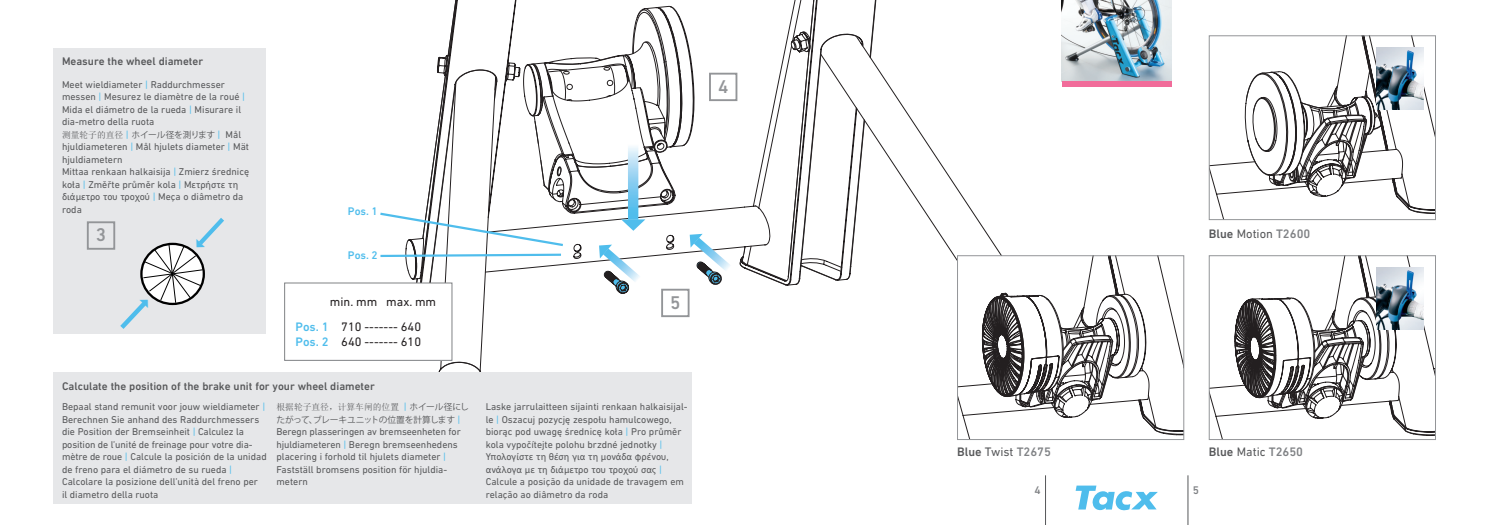
<style>
.page{position:relative;width:1489px;height:525px;background:#fff}
.page>*{position:absolute;margin:0;border:0;box-sizing:border-box;transform-origin:0 0}
.t1{font:500 18.75px "DIN Next W1 G";color:#939598}
.t2{font:12.5px/25px "DIN Next W1 G";color:#231f20}
.t3{font:12.5px "DIN Next W1 G";color:#57585a}
.t4{font:500 11.25px "DIN Next W1 G";color:#57585a}
.t5{font:500 11.25px "DIN Next W1 G";color:#4fbdec}
.t6{font:500 11.25px "DIN Next W1 G";color:#808285}
.t7{font:10px/12.5px "DIN Next W1 G";color:#57585a}
.t8{font:8.75px "Koz Go Pro";letter-spacing:-.02em;color:#57585a}
.t9{font:8.75px "Sim Sun";color:#57585a}
.s1{color:#4fbdec}
.s2{font-family:"Sim Sun"}
.s3{font-family:"DIN Next W1 G";font-size:10px;color:#4fbdec}
.s4{font-family:"DIN Next W1 G";font-size:10px}
.s5{font-weight:500;color:#4fbdec}
.s6{font-family:"Koz Go Pro"}
.s7{font-weight:500}
.s8{font-weight:500;color:#808285}
</style>
<div class="page">
<svg style="left:405px;top:0;width:333px;height:373px"></svg>
<svg style="left:524px;top:6px;width:197px;height:279px"></svg>
<svg style="left:599px;top:244px;width:41px;height:50px"></svg>
<svg style="left:380px;top:211px;width:185px;height:47px"></svg>
<svg style="left:628px;top:143px;width:10px;height:76px"></svg>
<svg style="left:621px;top:219px;width:24px;height:12px"></svg>
<div style="left:53px;top:48px;width:213px;height:285px;background:#e6e7e9"></div>
<div style="left:87px;top:221px;width:28px;height:28px;border:2px solid #939598"></div>
<div style="left:53px;top:372px;width:638px;height:132px;background:#e6e7e9"></div>
<div style="left:661px;top:288px;width:28px;height:29px;border:2px solid #939598"></div>
<svg style="left:654px;top:145px;width:90px;height:140px"></svg>
<svg style="left:744px;top:0;width:258px;height:286px"></svg>
<div style="left:709px;top:73px;width:28px;height:28px;border:2px solid #939598"></div>
<hr style="left:1045px;top:475px;width:1px;height:49px;background:#57585a">
<hr style="left:1187px;top:475px;width:1px;height:49px;background:#57585a">
<svg style="left:1075px;top:485px;width:82px;height:26px"></svg>
<svg style="left:1216px;top:37px;width:217px;height:181px"></svg>
<svg style="left:1210px;top:37px;width:164px;height:159px"></svg>
<div style="left:1208px;top:35px;width:227px;height:185px;border:1px solid #939598"></div>
<svg style="left:1216px;top:257px;width:217px;height:180px"></svg>
<svg style="left:1210px;top:257px;width:187px;height:161px"></svg>
<div style="left:1208px;top:255px;width:227px;height:184px;border:1px solid #939598"></div>
<svg style="left:959px;top:257px;width:222px;height:163px"></svg>
<svg style="left:959px;top:292px;width:188px;height:145px"></svg>
<div style="left:957px;top:255px;width:226px;height:184px;border:1px solid #939598"></div>
<img style="left:1376px;top:48px;width:47px;height:61px">
<img style="left:1376px;top:268px;width:47px;height:61px">
<div style="left:284px;top:283px;width:168px;height:77px;background:#fff"></div>
<img style="left:1061px;top:0;width:110px;height:81px">
<div style="left:1061px;top:81px;width:110px;height:6px;background:#f16c9a"></div>
<svg style="left:120px;top:218px;width:104px;height:111px"></svg>
<p class="t4" style="left:62px;top:55px;width:143px">Measure the wheel diameter</p>
<p class="t7" style="left:62px;top:78px;width:184px">Meet wieldiameter <span class="s1">|</span> Raddurchmesser messen <span class="s1">|</span> Mesurez le diamètre de la roué <span class="s1">| </span>Mida el diámetro de la rueda <span class="s1">|</span> Misurare il dia-metro della ruota</p>
<p class="t8" style="left:62px;top:129px;width:181px"><span class="s2">测量轮子的直径</span> <span class="s3">|</span> ホイール径を測ります <span class="s3">|</span> <span class="s4">Mål</span></p>
<p class="t7" style="left:62px;top:140px;width:189px">hjuldiameteren <span class="s1">|</span> Mål hjulets diameter <span class="s1">|</span> Mät hjuldiametern<br>Mittaa renkaan halkaisija <span class="s1">|</span> Zmierz średnicę koła <span class="s1">|</span> Změřte průměr kola <span class="s1">|</span> Μετρήστε τη διάμετρο του τροχού <span class="s1">|</span> Meça o diâmetro da roda</p>
<h1 class="t1" style="left:96px;top:224px;width:12px">3</h1>
<p class="t5" style="left:348px;top:204px;width:31px">Pos. 1</p>
<p class="t5" style="left:348px;top:248px;width:31px">Pos. 2</p>
<p class="t2" style="left:295px;top:289px;width:142px;text-indent:34px">min. mm max. mm<br><span class="s5">Pos. 1</span> 710 ------- 640</p>
<p class="t2" style="left:295px;top:329px;width:127px"><span class="s5">Pos. 2</span> 640 ------- 610</p>
<p class="t4" style="left:62px;top:379px;width:314px">Calculate the position of the brake unit for your wheel diameter</p>
<p class="t7" style="left:62px;top:400px;width:206px">Bepaal stand remunit voor jouw wieldiameter <span class="s1">| </span>Berechnen Sie anhand des Raddurchmessers die Position der Bremseinheit <span class="s1">|</span> Calculez la position de l’unité de freinage pour votre dia&shy;mètre de roue <span class="s1">|</span> Calcule la posición de la unidad de freno para el diámetro de su rueda <span class="s1">| </span>Calcolare la posizione dell’unità del freno per<br>il diametro della ruota</p>
<p class="t9" style="left:276px;top:402px;width:194px">根据轮子直径，计算车闸的位置 <span class="s3">|</span> <span class="s6">ホイール径にし</span></p>
<p class="t8" style="left:276px;top:413px;width:185px">たがって、ブレーキユニットの位置を計算します <span class="s3">|</span></p>
<p class="t7" style="left:276px;top:425px;width:186px">Beregn plasseringen av bremseenheten for hjuldiameteren <span class="s1">|</span> Beregn bremseenhedens placering i forhold til hjulets diameter <span class="s1">| </span>Fastställ bromsens position för hjuldia&shy;metern</p>
<h1 class="t1" style="left:670px;top:291px;width:12px">5</h1>
<p class="t7" style="left:485px;top:400px;width:203px">Laske jarrulaitteen sijainti renkaan halkaisijal&shy;le <span class="s1">|</span> Oszacuj pozycję zespołu hamulcowego, biorąc pod uwagę średnicę koła <span class="s1">|</span> Pro průměr kola vypočítejte polohu brzdné jednotky <span class="s1">| </span>Υπολογίστε τη θέση για τη μονάδα φρένου, ανάλογα με τη διάμετρο του τροχού σας <span class="s1">| </span>Calcule a posição da unidade de travagem em relação ao diâmetro da roda</p>
<h1 class="t1" style="left:718px;top:75px;width:12px">4</h1>
<p class="t3" style="left:1208px;top:226px;width:103px"><span class="s7">Blue</span> Motion <span class="s8">T2600</span></p>
<p class="t3" style="left:957px;top:444px;width:95px"><span class="s7">Blue</span> Twist <span class="s8">T2675</span></p>
<p class="t3" style="left:1208px;top:444px;width:96px"><span class="s7">Blue</span> Matic <span class="s8">T2650</span></p>
<p class="t6" style="left:1034px;top:484px;width:8px">4</p>
<p class="t6" style="left:1192px;top:484px;width:8px">5</p>
</div>
